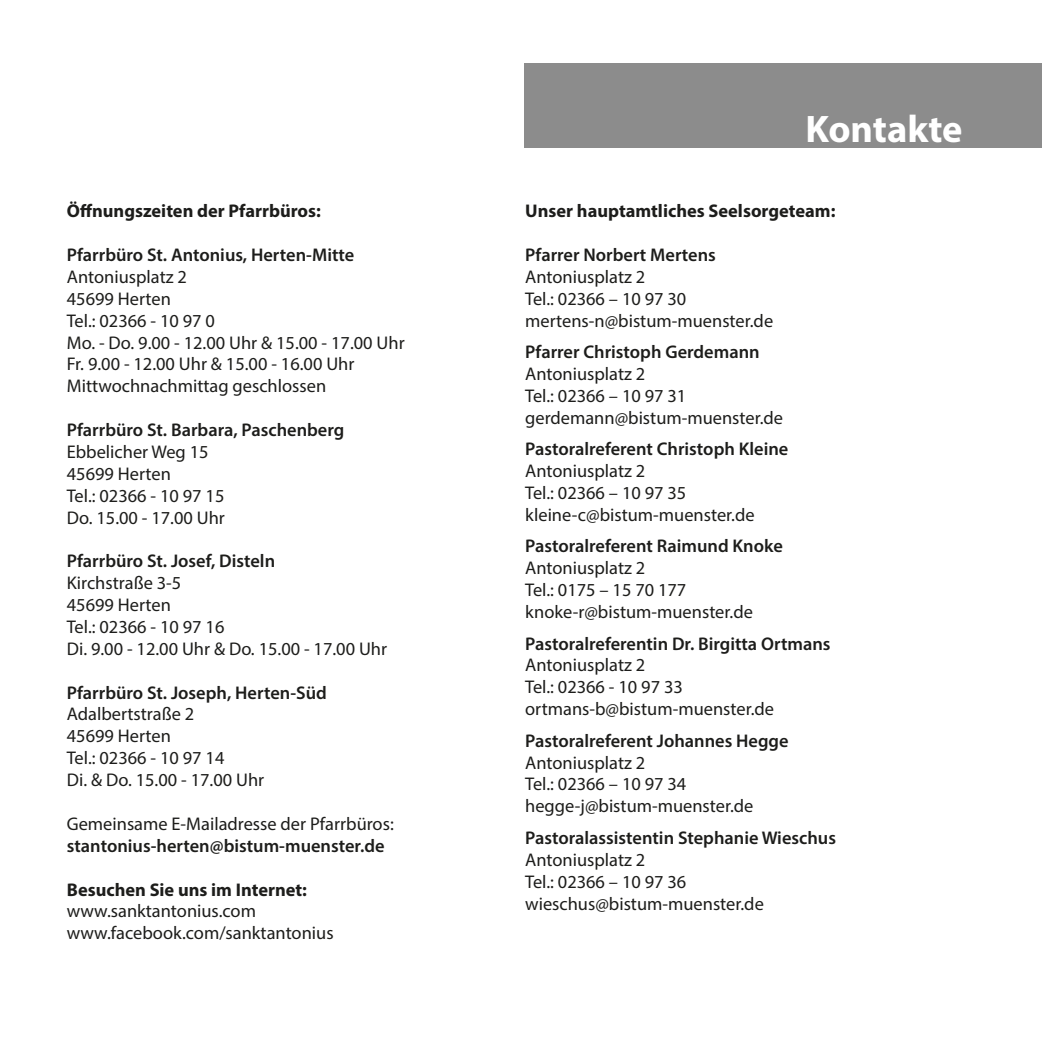
<style>
.page{position:relative;width:1042px;height:1042px;background:#fff}
.page>*{position:absolute;margin:0;border:0;box-sizing:border-box;transform-origin:0 0}
.t1{font:700 38.5px "Myriad Pro";color:#fff}
.t2{font:18.38px "Myriad Pro";color:#1d1d1b}
.t3{font:600 18.38px "Myriad Pro";color:#1d1d1b}
.t4{font:700 18.38px "Myriad Pro";color:#1d1d1b}
</style>
<div class="page">
<div style="left:524px;top:63px;width:518px;height:84px;background:#8c8c8c"></div>
<p class="t4" style="left:67px;top:199px;width:256px">Öffnungszeiten der Pfarrbüros:</p>
<p class="t3" style="left:67px;top:243px;width:289px">Pfarrbüro St. Antonius, Herten-Mitte</p>
<p class="t2" style="left:67px;top:265px;width:122px">Antoniusplatz 2</p>
<p class="t2" style="left:67px;top:287px;width:106px">45699 Herten</p>
<p class="t2" style="left:67px;top:309px;width:150px">Tel.: 02366 - 10 97 0</p>
<p class="t2" style="left:67px;top:331px;width:339px">Mo. - Do. 9.00 - 12.00 Uhr &amp; 15.00 - 17.00 Uhr</p>
<p class="t2" style="left:67px;top:353px;width:289px">Fr. 9.00 - 12.00 Uhr &amp; 15.00 - 16.00 Uhr</p>
<p class="t2" style="left:67px;top:375px;width:261px">Mittwochnachmittag geschlossen</p>
<p class="t3" style="left:67px;top:418px;width:279px">Pfarrbüro St. Barbara, Paschenberg</p>
<p class="t2" style="left:67px;top:440px;width:143px">Ebbelicher Weg 15</p>
<p class="t2" style="left:67px;top:462px;width:106px">45699 Herten</p>
<p class="t2" style="left:67px;top:484px;width:159px">Tel.: 02366 - 10 97 15</p>
<p class="t2" style="left:67px;top:506px;width:160px">Do. 15.00 - 17.00 Uhr</p>
<p class="t3" style="left:67px;top:549px;width:210px">Pfarrbüro St. Josef, Disteln</p>
<p class="t2" style="left:67px;top:572px;width:116px">Kirchstraße 3-5</p>
<p class="t2" style="left:67px;top:593px;width:106px">45699 Herten</p>
<p class="t2" style="left:67px;top:615px;width:159px">Tel.: 02366 - 10 97 16</p>
<p class="t2" style="left:67px;top:637px;width:322px">Di. 9.00 - 12.00 Uhr &amp; Do. 15.00 - 17.00 Uhr</p>
<p class="t3" style="left:67px;top:681px;width:261px">Pfarrbüro St. Joseph, Herten-Süd</p>
<p class="t2" style="left:67px;top:703px;width:129px">Adalbertstraße 2</p>
<p class="t2" style="left:67px;top:725px;width:106px">45699 Herten</p>
<p class="t2" style="left:67px;top:747px;width:159px">Tel.: 02366 - 10 97 14</p>
<p class="t2" style="left:67px;top:768px;width:199px">Di. &amp; Do. 15.00 - 17.00 Uhr</p>
<p class="t2" style="left:67px;top:812px;width:328px">Gemeinsame E-Mailadresse der Pfarrbüros:</p>
<p class="t3" style="left:67px;top:834px;width:319px">stantonius-herten@bistum-muenster.de</p>
<p class="t4" style="left:67px;top:877px;width:242px">Besuchen Sie uns im Internet:</p>
<p class="t2" style="left:67px;top:900px;width:191px">www.sanktantonius.com</p>
<p class="t2" style="left:67px;top:922px;width:268px">www.facebook.com/sanktantonius</p>
<p class="t1" style="left:805px;top:104px;width:159px">Kontakte</p>
<p class="t4" style="left:525px;top:199px;width:312px">Unser hauptamtliches Seelsorgeteam:</p>
<p class="t3" style="left:525px;top:243px;width:192px">Pfarrer Norbert Mertens</p>
<p class="t2" style="left:525px;top:265px;width:122px">Antoniusplatz 2</p>
<p class="t2" style="left:525px;top:287px;width:163px">Tel.: 02366 – 10 97 30</p>
<p class="t2" style="left:525px;top:309px;width:249px">mertens-n@bistum-muenster.de</p>
<p class="t3" style="left:525px;top:340px;width:236px">Pfarrer Christoph Gerdemann</p>
<p class="t2" style="left:525px;top:362px;width:122px">Antoniusplatz 2</p>
<p class="t2" style="left:525px;top:384px;width:163px">Tel.: 02366 – 10 97 31</p>
<p class="t2" style="left:525px;top:406px;width:259px">gerdemann@bistum-muenster.de</p>
<p class="t3" style="left:525px;top:437px;width:265px">Pastoralreferent Christoph Kleine</p>
<p class="t2" style="left:525px;top:460px;width:122px">Antoniusplatz 2</p>
<p class="t2" style="left:525px;top:481px;width:163px">Tel.: 02366 – 10 97 35</p>
<p class="t2" style="left:525px;top:503px;width:231px">kleine-c@bistum-muenster.de</p>
<p class="t3" style="left:525px;top:534px;width:259px">Pastoralreferent Raimund Knoke</p>
<p class="t2" style="left:525px;top:557px;width:122px">Antoniusplatz 2</p>
<p class="t2" style="left:525px;top:579px;width:163px">Tel.: 0175 – 15 70 177</p>
<p class="t2" style="left:525px;top:600px;width:229px">knoke-r@bistum-muenster.de</p>
<p class="t3" style="left:525px;top:632px;width:307px">Pastoralreferentin Dr. Birgitta Ortmans</p>
<p class="t2" style="left:525px;top:654px;width:122px">Antoniusplatz 2</p>
<p class="t2" style="left:525px;top:676px;width:159px">Tel.: 02366 - 10 97 33</p>
<p class="t2" style="left:525px;top:698px;width:250px">ortmans-b@bistum-muenster.de</p>
<p class="t3" style="left:525px;top:729px;width:265px">Pastoralreferent Johannes Hegge</p>
<p class="t2" style="left:525px;top:751px;width:122px">Antoniusplatz 2</p>
<p class="t2" style="left:525px;top:773px;width:163px">Tel.: 02366 – 10 97 34</p>
<p class="t2" style="left:525px;top:795px;width:230px">hegge-j@bistum-muenster.de</p>
<p class="t3" style="left:525px;top:826px;width:312px">Pastoralassistentin Stephanie Wieschus</p>
<p class="t2" style="left:525px;top:848px;width:122px">Antoniusplatz 2</p>
<p class="t2" style="left:525px;top:870px;width:163px">Tel.: 02366 – 10 97 36</p>
<p class="t2" style="left:525px;top:892px;width:240px">wieschus@bistum-muenster.de</p>
</div>
